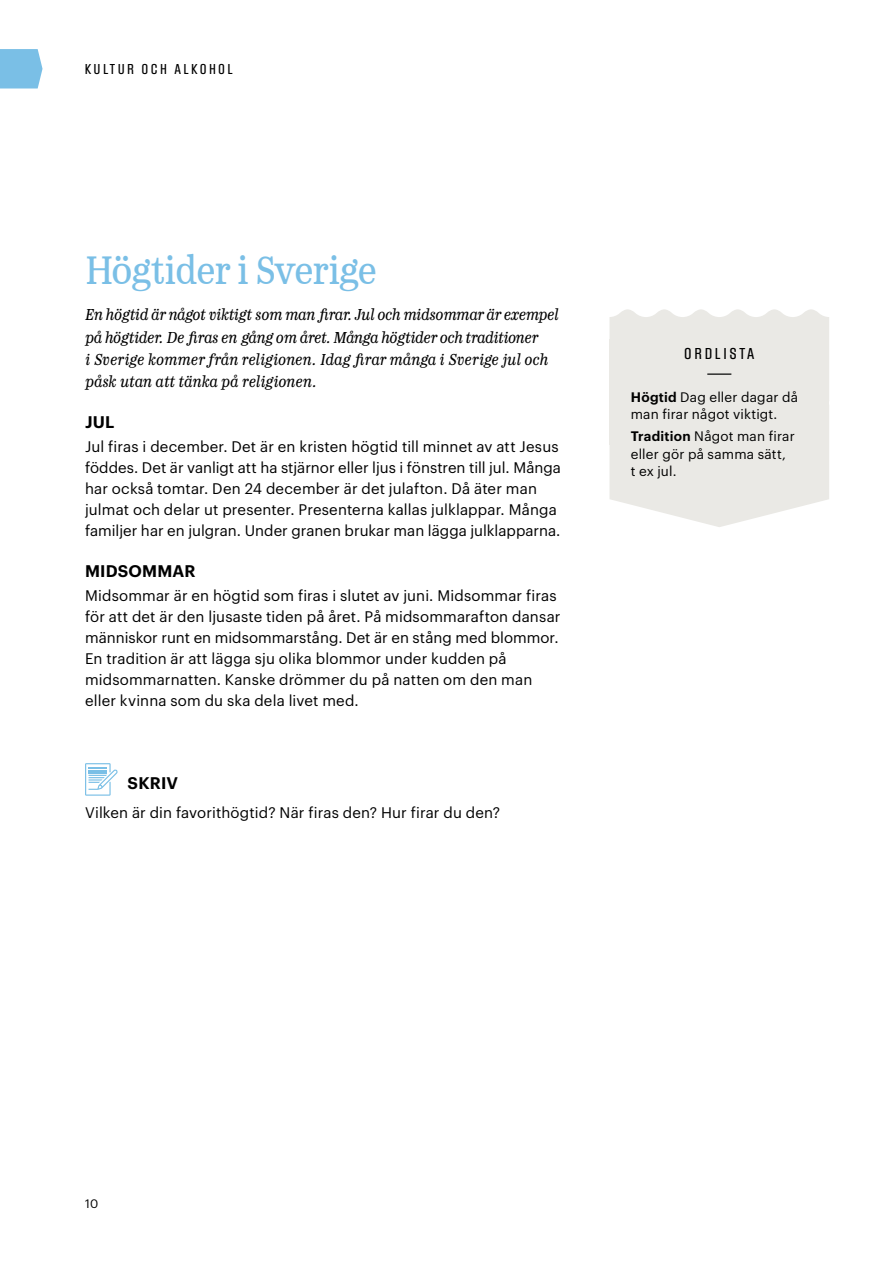
<style>
.page{position:relative;width:893px;height:1263px;background:#fff}
.page>*{position:absolute;margin:0;border:0;box-sizing:border-box;transform-origin:0 0}
.t1{font:42px "Monopol Rubrik";letter-spacing:-.03em;color:#7abfe6}
.t2{font:italic 16.5px/22.2px "Monopol Text";letter-spacing:-.05em;color:#000}
.t3{font:600 16.5px "Graphik";letter-spacing:.01em;color:#000}
.t4{font:500 condensed 16.5px "Block Gothic RR";letter-spacing:.2em;color:#000}
.t5{font:15px/21px "Graphik";letter-spacing:.01em;color:#000}
.t6{font:500 condensed 15px "Block Gothic RR";letter-spacing:.2em;color:#000}
.t7{font:13.5px/17.5px "Graphik";letter-spacing:.015em;color:#000}
.t8{font:12px "Graphik";color:#000}
.s1{font-weight:600}
</style>
<div class="page">
<svg style="left:0;top:49px;width:43px;height:39px;background:#83c3e7"></svg>
<svg style="left:85px;top:763px;width:33px;height:33px"></svg>
<svg style="left:609px;top:309px;width:220px;height:218px"></svg>
<div style="left:609px;top:339px;width:220px;height:105px;background:#eae9e5"></div>
<hr style="left:707px;top:373px;width:24px;height:2px;background:#000">
<p class="t6" style="left:85px;top:61px;width:149px">KULTUR OCH ALKOHOL</p>
<h1 class="t1" style="left:85px;top:244px;width:293px">Högtider i Sverige</h1>
<p class="t2" style="left:85px;top:303px;width:476px">En högtid är något viktigt som man firar. Jul och midsommar är exempel på högtider. De firas en gång om året. Många högtider och traditioner<br>i Sverige kommer från religionen. Idag firar många i Sverige jul och påsk utan att tänka på religionen.</p>
<p class="t3" style="left:85px;top:409px;width:31px">JUL</p>
<p class="t5" style="left:85px;top:435px;width:477px">Jul firas i december. Det är en kristen högtid till minnet av att Jesus föddes. Det är vanligt att ha stjärnor eller ljus i fönstren till jul. Många har också tomtar. Den 24 december är det julafton. Då äter man julmat och delar ut presenter. Presenterna kallas julklappar. Många familjer har en julgran. Under granen brukar man lägga julklapparna.</p>
<p class="t3" style="left:85px;top:558px;width:112px">MIDSOMMAR</p>
<p class="t5" style="left:85px;top:583px;width:477px">Midsommar är en högtid som firas i slutet av juni. Midsommar firas för att det är den ljusaste tiden på året. På midsommarafton dansar människor runt en midsommarstång. Det är en stång med blommor.<br>En tradition är att lägga sju olika blommor under kudden på midsommarnatten. Kanske drömmer du på natten om den man eller kvinna som du ska dela livet med.</p>
<p class="t3" style="left:128px;top:770px;width:52px">SKRIV</p>
<p class="t5" style="left:85px;top:801px;width:417px">Vilken är din favorithögtid? När firas den? Hur firar du den?</p>
<p class="t4" style="left:685px;top:345px;width:71px">ORDLISTA</p>
<p class="t7" style="left:631px;top:387px;width:169px"><span class="s1">Högtid</span> Dag eller dagar då man firar något viktigt.</p>
<p class="t7" style="left:631px;top:426px;width:166px"><span class="s1">Tradition</span> Något man firar eller gör på samma sätt,<br>t ex jul.</p>
<p class="t8" style="left:85px;top:1194px;width:15px">10</p>
</div>
